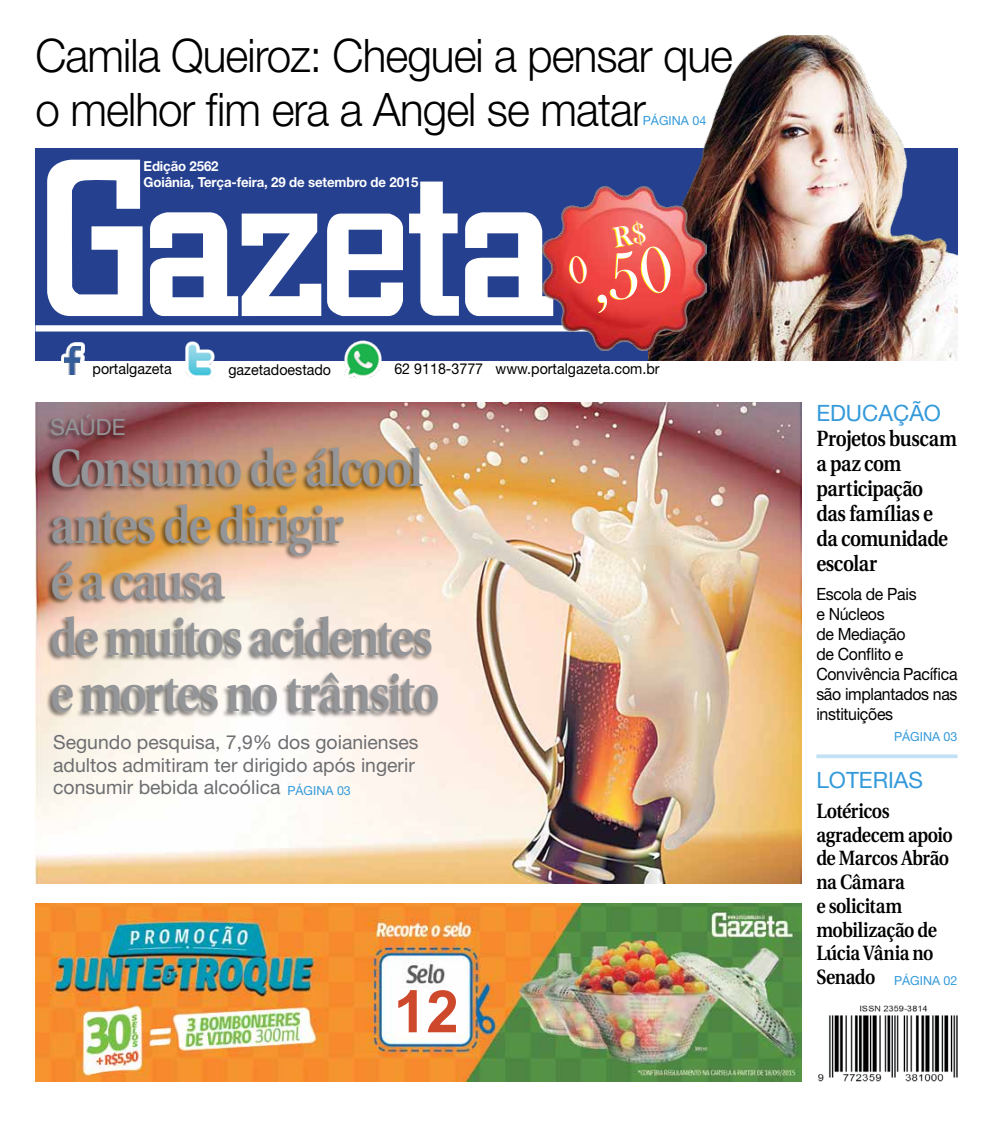
<style>
.page{position:relative;width:993px;height:1124px;background:#fff}
.page>*{position:absolute;margin:0;border:0;box-sizing:border-box;transform-origin:0 0}
.t1{font:68.25px "Bask Old Face";color:#fff}
.t2{font:700 58.62px "Arial";color:#ce482c}
.t3{font:600 52.25px/56.2px "Utopia";letter-spacing:-.045em;color:#939598;scale:.86 1}
.t4{font:300 46.25px/53.8px "Helvetica Neue";letter-spacing:-.02em;color:#000;scale:.95 1}
.t5{font:22.5px "Helvetica Neue";color:#349ada}
.t6{font:22.5px "Helvetica Neue";color:#939598}
.t7{font:600 22px/25px "Utopia";letter-spacing:-.02em;color:#000;scale:.86 1}
.t8{font:600 20.62px/23.8px "Utopia";letter-spacing:-.02em;color:#000;scale:.86 1}
.t9{font:19.38px/22.5px "Helvetica Neue";color:#6d6e71}
.t10{font:16.88px/20px "Helvetica Neue";letter-spacing:-.02em;color:#000;scale:.94 1}
.t11{font:15px "Helvetica Neue";color:#000;scale:.95 1}
.t12{font:700 13.75px/16.5px "Helvetica Neue";letter-spacing:-.01em;color:#fff;scale:.96 1}
.t13{font:12.5px "Helvetica Neue";color:#349ada}
.s1{font-size:12.5px;color:#349ada}
</style>
<div class="page">
<div style="left:35px;top:148px;width:922px;height:212px;background:#25408f"></div>
<svg style="left:47px;top:160px;width:95px;height:156px"></svg>
<svg style="left:465px;top:212px;width:77px;height:104px"></svg>
<svg style="left:150px;top:212px;width:171px;height:104px"></svg>
<svg style="left:327px;top:213px;width:76px;height:103px"></svg>
<svg style="left:409px;top:181px;width:50px;height:135px"></svg>
<div style="left:35px;top:325px;width:922px;height:6px;background:#fff"></div>
<svg style="left:61px;top:342px;width:23px;height:22px"></svg>
<img style="left:65px;top:346px;width:16px;height:29px">
<img style="left:185px;top:342px;width:29px;height:36px">
<img style="left:344px;top:341px;width:37px;height:37px">
<img style="left:35px;top:903px;width:766px;height:178px">
<img style="left:818px;top:1005px;width:139px;height:77px">
<img style="left:648px;top:35px;width:309px;height:325px">
<img style="left:542px;top:187px;width:163px;height:163px">
<img style="left:35px;top:403px;width:766px;height:480px">
<div style="left:45px;top:413px;width:81px;height:28px;background:#000;opacity:.5"></div>
<div style="left:46px;top:446px;width:392px;height:271px;background:#000;opacity:.5"></div>
<svg style="left:816px;top:754px;width:141px;height:4px"></svg>
<svg style="left:612px;top:221px;width:34px;height:26px"></svg>
<h3 class="t4" style="left:35px;top:27px;width:735px">Camila Queiroz: Cheguei a pensar que o melhor fim era a Angel se matar</h3>
<p class="t13" style="left:642px;top:113px;width:65px">PÁGINA 04</p>
<p class="t12" style="left:144px;top:157px;width:288px">Edição 2562<br>Goiânia, Terça-feira, 29 de setembro de 2015</p>
<h1 class="t1" style="left:564px;top:248px;width:104px;rotate:-10deg"><sup>0</sup>,50</h1>
<p class="t11" style="left:92px;top:360px;width:85px">portalgazeta</p>
<p class="t11" style="left:228px;top:360px;width:110px">gazetadoestado</p>
<p class="t11" style="left:394px;top:359px;width:280px">62 9118-3777 www.portalgazeta.com.br</p>
<p class="t6" style="left:50px;top:413px;width:74px">Saúde</p>
<h3 class="t3" style="left:50px;top:441px;width:454px">Consumo de álcool antes de dirigir<br>é a causa<br>de muitos acidentes e mortes no trânsito</h3>
<p class="t9" style="left:53px;top:730px;width:366px">Segundo pesquisa, 7,9% dos goianienses adultos admitiram ter dirigido após ingerir consumir bebida alcoólica <span class="s1">PÁGINA 03</span></p>
<h2 class="t2" style="left:393px;top:972px;width:67px">12</h2>
<p class="t5" style="left:816px;top:399px;width:126px">Educação</p>
<p class="t7" style="left:816px;top:426px;width:165px">Projetos buscam a paz com participação das famílias e da comunidade escolar</p>
<p class="t10" style="left:816px;top:583px;width:152px">Escola de Pais<br>e Núcleos<br>de Mediação<br>de Conflito e<br>Convivência Pacífica são implantados nas instituições</p>
<p class="t13" style="left:893px;top:728px;width:65px">PÁGINA 03</p>
<p class="t5" style="left:816px;top:766px;width:84px">Loterias</p>
<p class="t8" style="left:816px;top:799px;width:160px">Lotéricos agradecem apoio de Marcos Abrão na Câmara<br>e solicitam mobilização de<br>Lúcia Vânia no<br>Senado</p>
<p class="t13" style="left:893px;top:973px;width:65px">PÁGINA 02</p>
</div>
